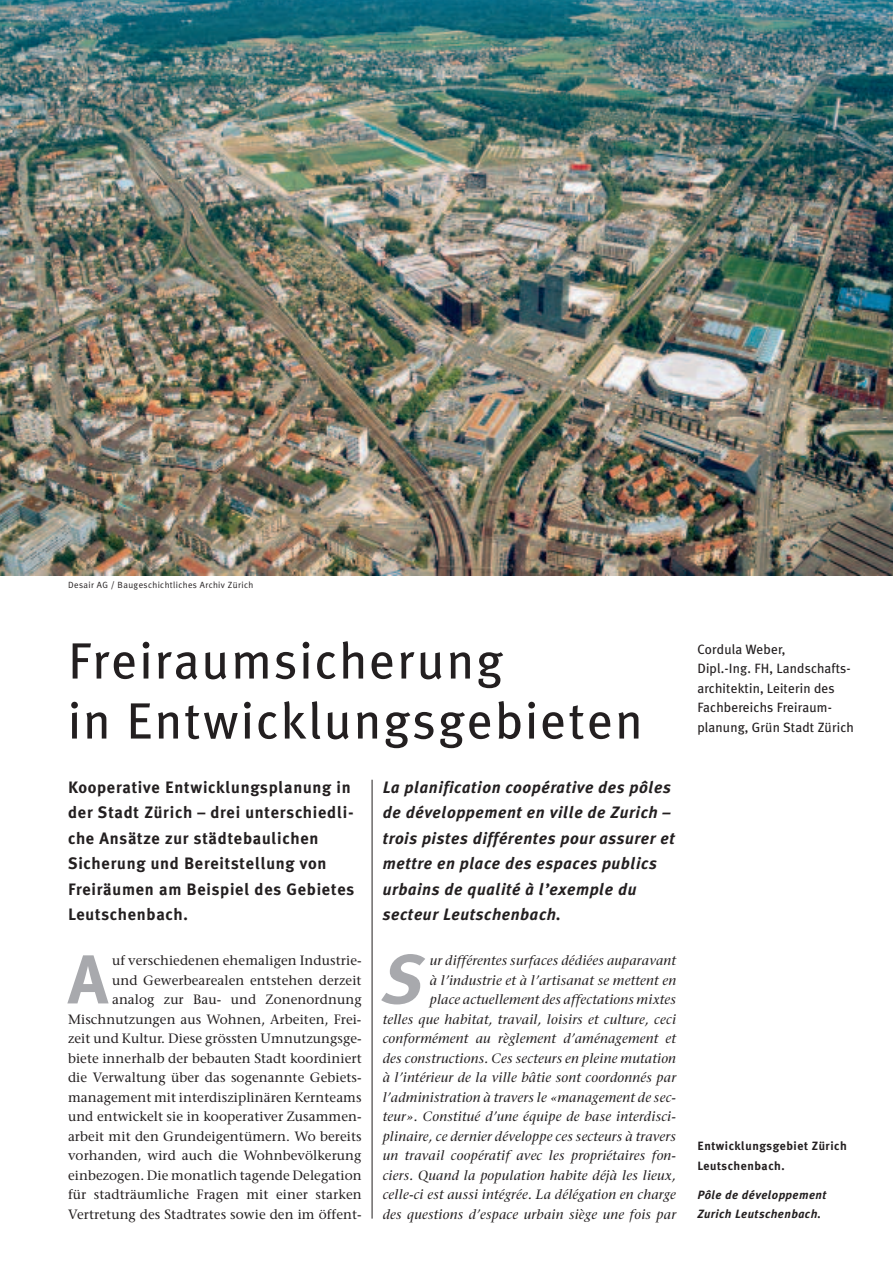
<style>
.page{position:relative;width:893px;height:1263px;background:#fff}
.page>*{position:absolute;margin:0;border:0;box-sizing:border-box;transform-origin:0 0}
.t1{font:700 69px "Meta Plus";color:#a8a9ad}
.t2{font:italic 700 69px "Meta Plus";color:#a8a9ad}
.t3{font:51px/60px "Meta Plus";letter-spacing:.045em;color:#231f20}
.t4{font:italic 700 16.5px/25.5px "Meta Plus";letter-spacing:.035em;color:#231f20}
.t5{font:700 16.5px/25.5px "Meta Plus";letter-spacing:.045em;color:#231f20}
.t6{font:italic 13.5px/19.5px "Stone Serif";letter-spacing:.015em;color:#231f20;text-align:right}
.t7{font:13.5px/19.5px "Stone Serif";letter-spacing:.005em;color:#231f20;text-align:right}
.t8{font:13.5px/19.5px "Meta Plus";letter-spacing:.01em;color:#231f20}
.t9{font:italic 700 12px/19.5px "Meta Plus";letter-spacing:.035em;color:#231f20}
.t10{font:700 12px/19.5px "Meta Plus";letter-spacing:.045em;color:#231f20}
.t11{font:9px "Meta Plus Normal";letter-spacing:.045em;color:#231f20}
</style>
<div class="page">
<img style="left:0;top:0;width:893px;height:575px">
<hr style="left:372px;top:780px;width:1px;height:438px;background:#231f20">
<p class="t11" style="left:68px;top:580px;width:187px">Desair AG / Baugeschichtliches Archiv Zürich</p>
<h2 class="t3" style="left:68px;top:631px;width:576px">Freiraumsicherung<br>in Entwicklungsgebieten</h2>
<p class="t5" style="left:68px;top:774px;width:288px">Kooperative Entwicklungsplanung in der Stadt Zürich – drei unterschiedli&shy;che Ansätze zur städtebaulichen<br>Sicherung und Bereitstellung von<br>Freiräumen am Beispiel des Gebietes<br>Leutschenbach.</p>
<p class="t4" style="left:383px;top:774px;width:294px">La planification coopérative des pôles de développement en ville de Zurich – trois pistes différentes pour assurer et mettre en place des espaces publics urbains de qualité à l’exemple du secteur Leutschenbach.</p>
<h1 class="t1" style="left:68px;top:939px;width:42px">A</h1>
<h1 class="t2" style="left:383px;top:939px;width:42px">S</h1>
<p class="t7" style="left:68px;top:952px;width:295px">uf verschiedenen ehemaligen Industrie-<br>und Gewerbearealen entstehen derzeit analog zur Bau- und Zonenordnung Mischnutzungen aus Wohnen, Arbeiten, Frei&shy;zeit und Kultur. Diese grössten Umnutzungsge&shy;biete innerhalb der bebauten Stadt koordiniert die Verwaltung über das sogenannte Gebiets&shy;management mit interdisziplinären Kernteams und entwickelt sie in kooperativer Zusammen&shy;arbeit mit den Grundeigentümern. Wo bereits vorhanden, wird auch die Wohnbevölkerung einbezogen. Die monatlich tagende Delegation für stadträumliche Fragen mit einer starken Vertretung des Stadtrates sowie den im öffent-</p>
<p class="t6" style="left:383px;top:952px;width:295px">ur différentes surfaces dédiées auparavant<br>à l’industrie et à l’artisanat se mettent en<br>place actuellement des affectations mixtes<br>telles que habitat, travail, loisirs et culture, ceci conformément au règlement d’aménagement et des constructions. Ces secteurs en pleine mutation à l’intérieur de la ville bâtie sont coordonnés par l’administration à travers le «management de sec&shy;teur». Constitué d’une équipe de base interdisci&shy;plinaire, ce dernier développe ces secteurs à travers un travail coopératif avec les propriétaires fon&shy;ciers. Quand la population habite déjà les lieux, celle-ci est aussi intégrée. La délégation en charge des questions d’espace urbain siège une fois par</p>
<p class="t8" style="left:697px;top:639px;width:158px">Cordula Weber,<br>Dipl.-Ing. FH, Landschafts&shy;architektin, Leiterin des<br>Fachbereichs Freiraum&shy;planung, Grün Stadt Zürich</p>
<p class="t10" style="left:697px;top:1136px;width:151px">Entwicklungsgebiet Zürich<br>Leutschenbach.</p>
<p class="t9" style="left:697px;top:1185px;width:131px">Pôle de développement<br>Zurich Leutschenbach.</p>
</div>
